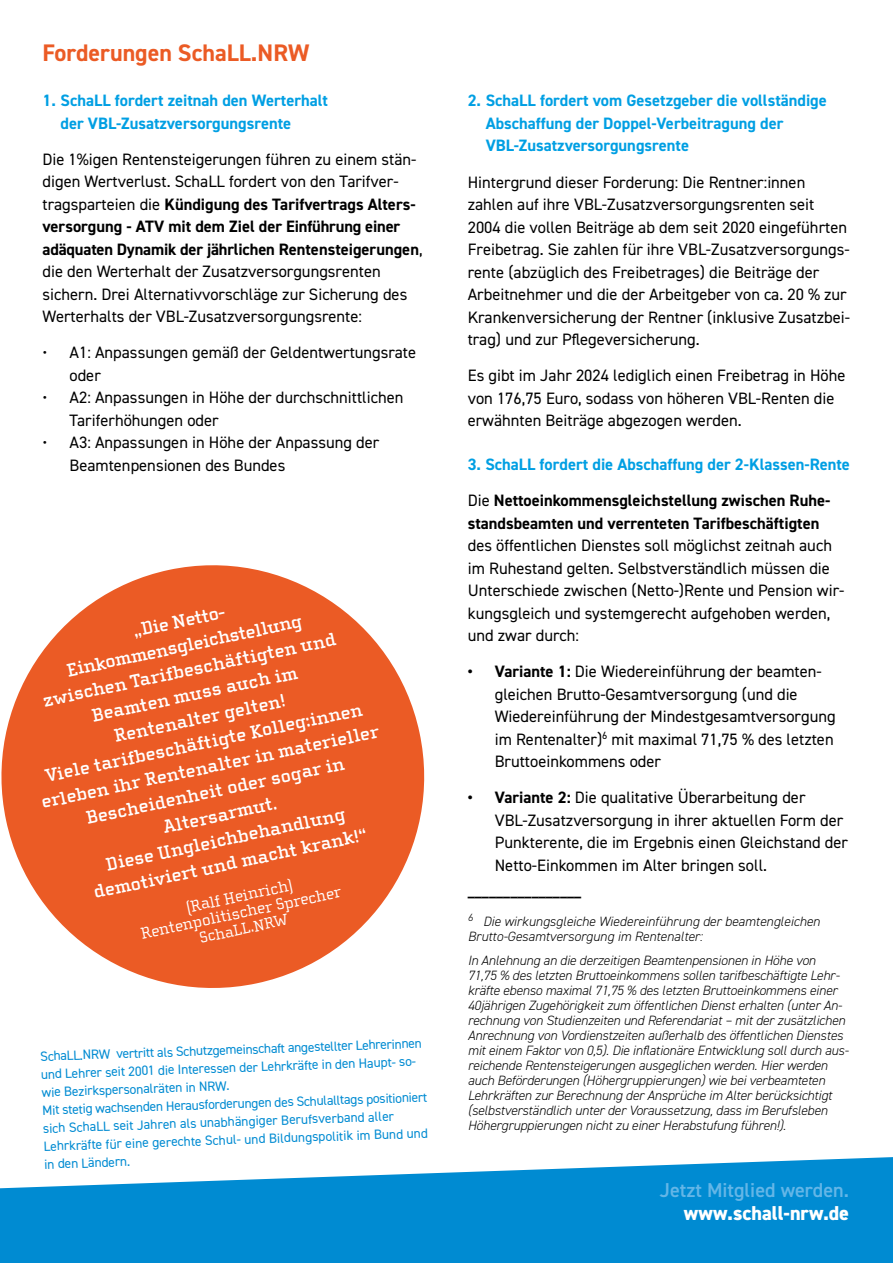
<style>
.page{position:relative;width:893px;height:1263px;background:#fff}
.page>*{position:absolute;margin:0;border:0;box-sizing:border-box;transform-origin:0 0}
.t1{font:700 24px "DIN2014";color:#eb5b25}
.t2{font:600 20.1px "DIN2014";color:#64b6e7}
.t3{font:800 20.1px "DIN2014";color:#fff}
.t4{font:700 18.9px/24.8px "Cholla Slab OT";color:#fff;text-align:center}
.t5{font:16.5px/22.5px "DIN2014";color:#000}
.t6{font:700 16.5px/22.5px "DIN2014";color:#009fe3}
.t7{font:700 16.5px "DIN2014";color:#000}
.t8{font:16.5px/16.5px "Cholla Slab OT";color:#fff;text-align:center}
.t9{font:16.05px "Cholla Slab OT";color:#fff}
.t10{font:italic 300 13.5px/15px "DIN2014";letter-spacing:-.01em;color:#000}
.t11{font:13.5px/18px "DIN2014";color:#008bd2}
.t12{font:800 13.5px "DIN2014";color:#000}
.s1{font-weight:700}
.s2{font-weight:400;color:#000}
.s3{color:#000}
</style>
<div class="page">
<svg style="left:0;top:1157px;width:893px;height:106px;background:#259cd8"></svg>
<svg style="left:1px;top:565px;width:424px;height:423px;fill:#eb5b25"></svg>
<h1 class="t1" style="left:43px;top:37px;width:268px">Forderungen SchaLL.NRW</h1>
<p class="t6" style="left:61px;top:89px;width:269px;text-indent:-18px">1. SchaLL fordert zeitnah den Werterhalt der VBL-Zusatzversorgungsrente</p>
<p class="t5" style="left:43px;top:147px;width:382px">Die 1%igen Rentensteigerungen führen zu einem stän&shy;digen Wertverlust. SchaLL fordert von den Tarifver&shy;tragsparteien die <span class="s1">Kündigung des Tarifvertrags Alters&shy;versorgung - ATV mit dem Ziel der Einführung einer adäquaten Dynamik der jährlichen Rentensteigerungen</span>, die den Werterhalt der Zusatzversorgungsrenten sichern. Drei Alternativvorschläge zur Sicherung des Werterhalts der VBL-Zusatzversorgungsrente:</p>
<p class="t5" style="left:70px;top:341px;width:348px;text-indent:-27px">• A1: Anpassungen gemäß der Geldentwertungsrate oder</p>
<p class="t5" style="left:70px;top:386px;width:335px;text-indent:-27px">• A2: Anpassungen in Höhe der durchschnittlichen<br>Tariferhöhungen oder</p>
<p class="t5" style="left:70px;top:431px;width:311px;text-indent:-27px">• A3: Anpassungen in Höhe der Anpassung der<br>Beamtenpensionen des Bundes</p>
<p class="t4" style="left:8px;top:645px;width:346px;rotate:-12deg">„Die Netto-<br>Einkommensgleichstellung<br>zwischen Tarifbeschäftigten und<br>Beamten muss auch im<br>Rentenalter gelten!<br>Viele tarifbeschäftigte Kolleg:innen erleben ihr Rentenalter in materieller<br>Bescheidenheit oder sogar in<br>Altersarmut.<br>Diese Ungleichbehandlung demotiviert und macht krank!“</p>
<p class="t8" style="left:136px;top:910px;width:206px;rotate:-12deg">(Ralf Heinrich)<br>Rentenpolitischer Sprecher</p>
<p class="t9" style="left:198px;top:929px;width:91px;rotate:-12deg">SchaLL.NRW</p>
<p class="t11" style="left:40px;top:1047px;width:387px;rotate:-2deg">SchaLL.NRW vertritt als Schutzgemeinschaft angestellter Lehrerinnen und Lehrer seit 2001 die Interessen der Lehrkräfte in den Haupt- so&shy;wie Bezirkspersonalräten in NRW.<br>Mit stetig wachsenden Herausforderungen des Schulalltags positioniert sich SchaLL seit Jahren als unabhängiger Berufsverband aller Lehrkräfte für eine gerechte Schul- und Bildungspolitik im Bund und in den Ländern.</p>
<p class="t6" style="left:486px;top:89px;width:343px;text-indent:-18px">2. SchaLL fordert vom Gesetzgeber die vollständige<br>Abschaffung der Doppel-Verbeitragung der<br>VBL-Zusatzversorgungsrente</p>
<p class="t5" style="left:468px;top:170px;width:384px">Hintergrund dieser Forderung: Die Rentner:innen zahlen auf ihre VBL-Zusatzversorgungsrenten seit 2004 die vollen Beiträge ab dem seit 2020 eingeführten Freibetrag. Sie zahlen für ihre VBL-Zusatzversorgungs&shy;rente (abzüglich des Freibetrages) die Beiträge der Arbeitnehmer und die der Arbeitgeber von ca. 20 % zur Krankenversicherung der Rentner (inklusive Zusatzbei&shy;trag) und zur Pflegeversicherung.</p>
<p class="t5" style="left:468px;top:364px;width:379px">Es gibt im Jahr 2024 lediglich einen Freibetrag in Höhe von 176,75 Euro, sodass von höheren VBL-Renten die erwähnten Beiträge abgezogen werden.</p>
<p class="t6" style="left:468px;top:446px;width:384px;line-height:36px">3. SchaLL fordert die Abschaffung der 2-Klassen-Rente<br><span class="s2">Die</span> <span class="s3">Nettoeinkommensgleichstellung zwischen Ruhe-</span></p>
<p class="t7" style="left:468px;top:512px;width:353px">standsbeamten und verrenteten Tarifbeschäftigten</p>
<p class="t5" style="left:468px;top:534px;width:378px">des öffentlichen Dienstes soll möglichst zeitnah auch im Ruhestand gelten. Selbstverständlich müssen die Unterschiede zwischen (Netto-)Rente und Pension wir&shy;kungsgleich und systemgerecht aufgehoben werden, und zwar durch:</p>
<p class="t5" style="left:495px;top:660px;width:342px;text-indent:-27px"><span class="s1">• Variante 1:</span> Die Wiedereinführung der beamten&shy;gleichen Brutto-Gesamtversorgung (und die Wiedereinführung der Mindestgesamtversorgung im Rentenalter)<sup>6</sup> mit maximal 71,75 % des letzten Bruttoeinkommens oder</p>
<p class="t5" style="left:495px;top:786px;width:355px;text-indent:-27px"><span class="s1">• Variante 2:</span> Die qualitative Überarbeitung der VBL-Zusatzversorgung in ihrer aktuellen Form der Punkterente, die im Ergebnis einen Gleichstand der Netto-Einkommen im Alter bringen soll.</p>
<p class="t12" style="left:468px;top:882px;width:115px">________________</p>
<p class="t10" style="left:468px;top:913px;width:354px"><sup>6</sup> Die wirkungsgleiche Wiedereinführung der beamtengleichen<br>Brutto-Gesamtversorgung im Rentenalter:</p>
<p class="t10" style="left:468px;top:952px;width:383px">In Anlehnung an die derzeitigen Beamtenpensionen in Höhe von<br>71,75 % des letzten Bruttoeinkommens sollen tarifbeschäftigte Lehr&shy;kräfte ebenso maximal 71,75 % des letzten Bruttoeinkommens einer 40jährigen Zugehörigkeit zum öffentlichen Dienst erhalten (unter An&shy;rechnung von Studienzeiten und Referendariat – mit der zusätzlichen Anrechnung von Vordienstzeiten außerhalb des öffentlichen Dienstes mit einem Faktor von 0,5). Die inflationäre Entwicklung soll durch aus&shy;reichende Rentensteigerungen ausgeglichen werden. Hier werden auch Beförderungen (Höhergruppierungen) wie bei verbeamteten Lehrkräften zur Berechnung der Ansprüche im Alter berücksichtigt (selbstverständlich unter der Voraussetzung, dass im Berufsleben Höhergruppierungen nicht zu einer Herabstufung führen!).</p>
<p class="t2" style="left:660px;top:1177px;width:191px">Jetzt Mitglied werden.</p>
<p class="t3" style="left:684px;top:1199px;width:167px">www.schall-nrw.de</p>
</div>
